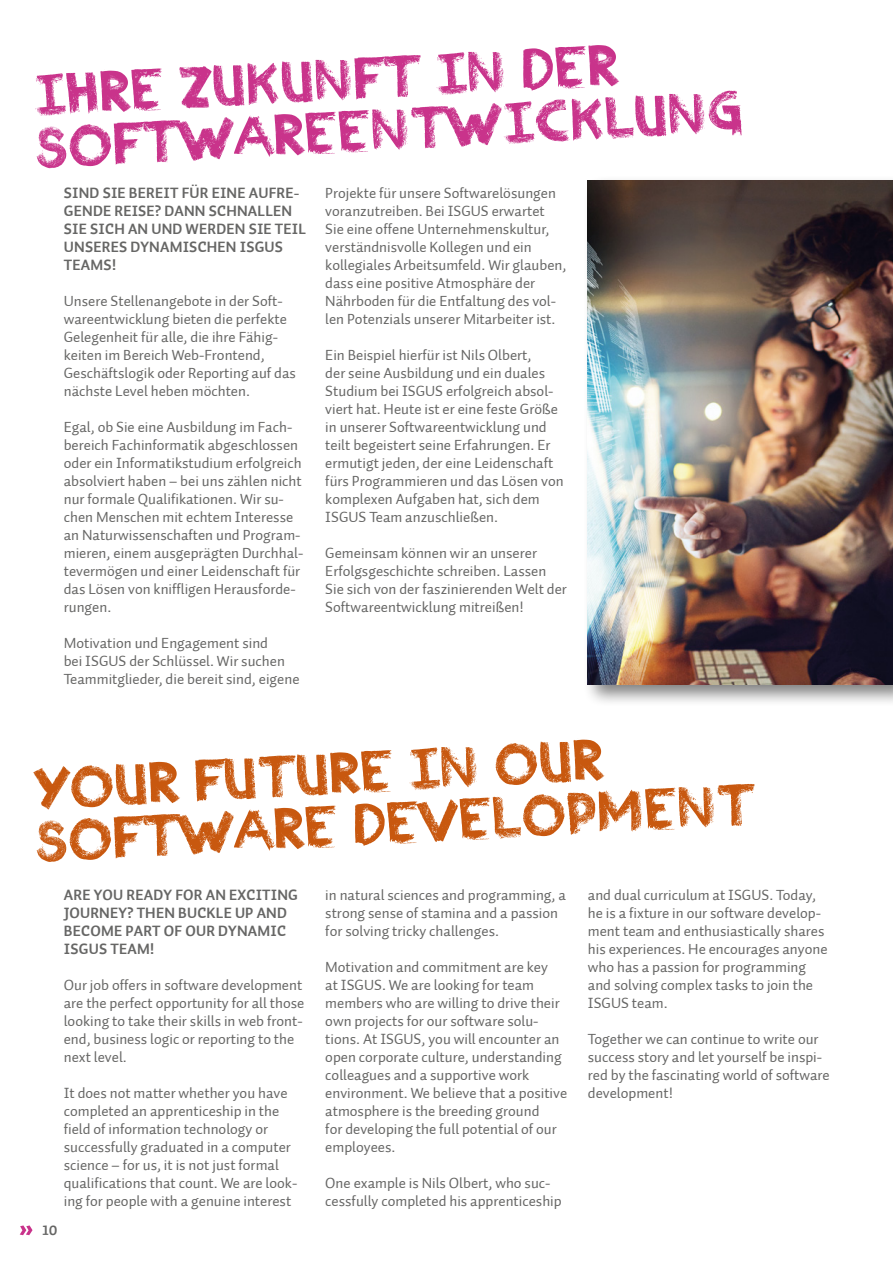
<style>
.page{position:relative;width:893px;height:1263px;background:#fff}
.page>*{position:absolute;margin:0;border:0;box-sizing:border-box;transform-origin:0 0}
.t1{font:60px/52.5px "Charcoal";color:#c9338b}
.t2{font:60px/52.5px "Charcoal";color:#c8580f}
.t3{font:15px/18px "Auto 1";color:#666665}
.t4{font:15px/18px "Auto 1 Bold LF";letter-spacing:.015em;color:#666665}
.t5{font:13.5px "Auto 1 Bold LF";color:#666665}
</style>
<div class="page">
<div style="left:583px;top:175px;width:310px;height:532px;background:#000;opacity:.5"></div>
<img style="left:588px;top:180px;width:305px;height:504px">
<svg style="left:20px;top:1225px;width:13px;height:10px"></svg>
<h1 class="t1" style="left:34px;top:70px;width:709px;rotate:-3deg">IHRE ZUKUNFT IN DER<br>SOFTWAREENTWICKLUNG</h1>
<p class="t4" style="left:64px;top:184px;width:244px">SIND SIE BEREIT FÜR EINE AUFRE-<br>GENDE REISE? DANN SCHNALLEN<br>SIE SICH AN UND WERDEN SIE TEIL<br>UNSERES DYNAMISCHEN ISGUS<br>TEAMS!</p>
<p class="t3" style="left:64px;top:292px;width:234px">Unsere Stellenangebote in der Soft&shy;wareentwicklung bieten die perfekte Gelegenheit für alle, die ihre Fähig&shy;keiten im Bereich Web-Frontend, Geschäftslogik oder Reporting auf das nächste Level heben möchten.</p>
<p class="t3" style="left:64px;top:418px;width:241px">Egal, ob Sie eine Ausbildung im Fach&shy;bereich Fachinformatik abgeschlossen oder ein Informatikstudium erfolgreich absolviert haben – bei uns zählen nicht nur formale Qualifikationen. Wir su&shy;chen Menschen mit echtem Interesse an Naturwissenschaften und Program&shy;mieren, einem ausgeprägten Durchhal&shy;tevermögen und einer Leidenschaft für das Lösen von kniffligen Herausforde&shy;rungen.</p>
<p class="t3" style="left:64px;top:634px;width:237px">Motivation und Engagement sind<br>bei ISGUS der Schlüssel. Wir suchen<br>Teammitglieder, die bereit sind, eigene</p>
<p class="t3" style="left:325px;top:184px;width:243px">Projekte für unsere Softwarelösungen voranzutreiben. Bei ISGUS erwartet Sie eine offene Unternehmenskultur, verständnisvolle Kollegen und ein kollegiales Arbeitsumfeld. Wir glauben, dass eine positive Atmosphäre der Nährboden für die Entfaltung des vol&shy;len Potenzials unserer Mitarbeiter ist.</p>
<p class="t3" style="left:325px;top:346px;width:240px">Ein Beispiel hierfür ist Nils Olbert,<br>der seine Ausbildung und ein duales Studium bei ISGUS erfolgreich absol&shy;viert hat. Heute ist er eine feste Größe in unserer Softwareentwicklung und teilt begeistert seine Erfahrungen. Er ermutigt jeden, der eine Leidenschaft fürs Programmieren und das Lösen von komplexen Aufgaben hat, sich dem ISGUS Team anzuschließen.</p>
<p class="t3" style="left:325px;top:544px;width:243px">Gemeinsam können wir an unserer Erfolgsgeschichte schreiben. Lassen Sie sich von der faszinierenden Welt der Softwareentwicklung mitreißen!</p>
<h1 class="t2" style="left:34px;top:763px;width:720px;rotate:-3deg">your future in our software development</h1>
<p class="t3" style="left:588px;top:886px;width:241px">and dual curriculum at ISGUS. Today, he is a fixture in our software develop&shy;ment team and enthusiastically shares his experiences. He encourages anyone who has a passion for programming and solving complex tasks to join the ISGUS team.</p>
<p class="t3" style="left:588px;top:1030px;width:243px">Together we can continue to write our success story and let yourself be inspi&shy;red by the fascinating world of software development!</p>
<p class="t3" style="left:325px;top:886px;width:242px">in natural sciences and programming, a strong sense of stamina and a passion for solving tricky challenges.</p>
<p class="t3" style="left:325px;top:958px;width:243px">Motivation and commitment are key<br>at ISGUS. We are looking for team members who are willing to drive their own projects for our software solu&shy;tions. At ISGUS, you will encounter an open corporate culture, understanding colleagues and a supportive work environment. We believe that a positive atmosphere is the breeding ground<br>for developing the full potential of our employees.</p>
<p class="t3" style="left:325px;top:1174px;width:238px">One example is Nils Olbert, who suc&shy;cessfully completed his apprenticeship</p>
<p class="t4" style="left:64px;top:886px;width:236px">ARE YOU READY FOR AN EXCITING<br>JOURNEY? THEN BUCKLE UP AND<br>BECOME PART OF OUR DYNAMIC<br>ISGUS TEAM!</p>
<p class="t3" style="left:64px;top:976px;width:242px">Our job offers in software development are the perfect opportunity for all those looking to take their skills in web front&shy;end, business logic or reporting to the next level.</p>
<p class="t3" style="left:64px;top:1084px;width:235px">It does not matter whether you have completed an apprenticeship in the field of information technology or successfully graduated in a computer science – for us, it is not just formal qualifications that count. We are look&shy;ing for people with a genuine interest</p>
<p class="t5" style="left:43px;top:1222px;width:16px">10</p>
</div>
